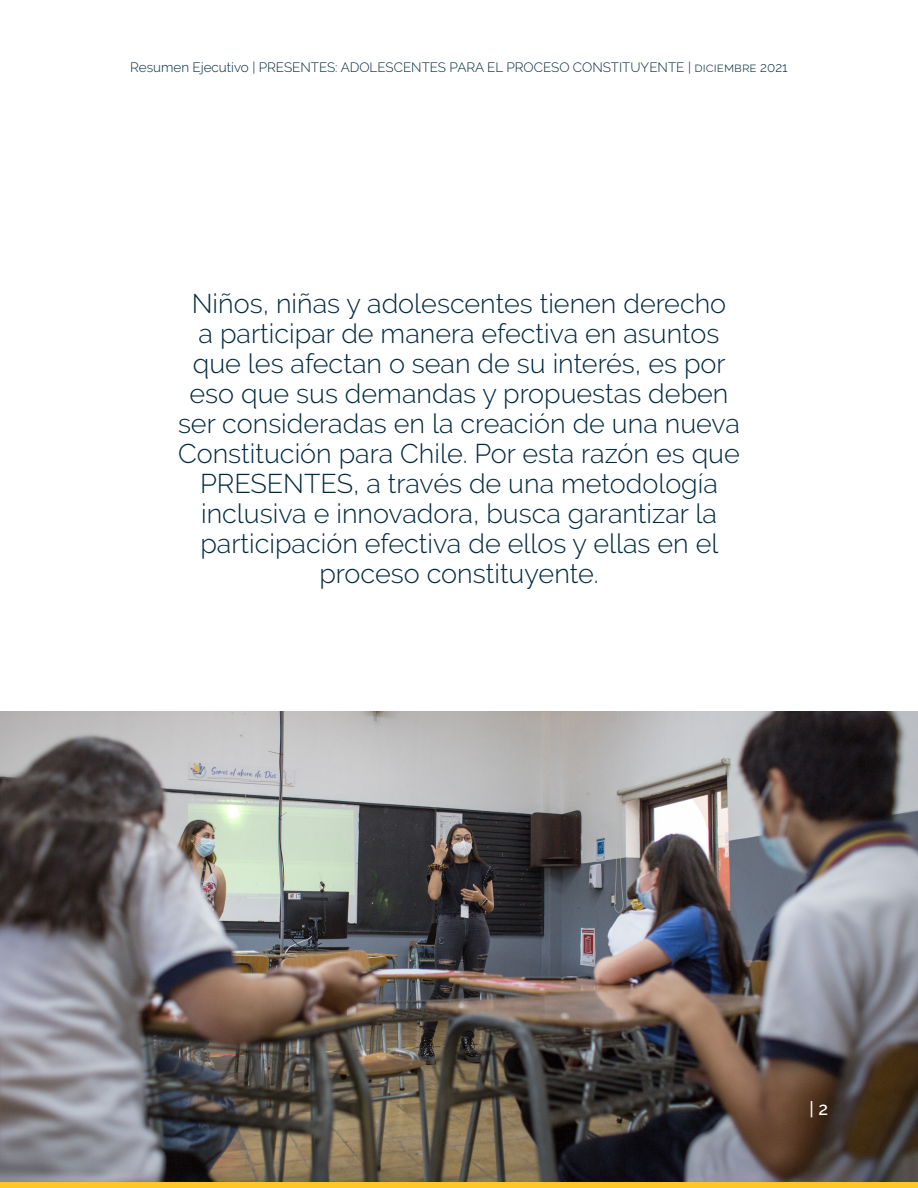
<style>
.page{position:relative;width:918px;height:1188px;background:#fff}
.page>*{position:absolute;margin:0;border:0;box-sizing:border-box;transform-origin:0 0}
.t1{font:300 27px/30px "Raleway";color:#002940;text-align:center}
.t2{font:500 18px "Raleway";color:#fff}
.t3{font:300 13.5px "Raleway";color:#002940}
</style>
<div class="page">
<img style="left:0;top:711px;width:918px;height:471px">
<div style="left:0;top:1182px;width:918px;height:6px;background:#ffc726"></div>
<p class="t3" style="left:130px;top:59px;width:659px">Resumen Ejecutivo | PRESENTES: ADOLESCENTES PARA EL PROCESO CONSTITUYENTE | diciembre 2021</p>
<p class="t1" style="left:178px;top:289px;width:563px">Niños, niñas y adolescentes tienen derecho<br>a participar de manera efectiva en asuntos que les afectan o sean de su interés, es por eso que sus demandas y propuestas deben ser consideradas en la creación de una nueva Constitución para Chile. Por esta razón es que PRESENTES, a través de una metodología inclusiva e innovadora, busca garantizar la participación efectiva de ellos y ellas en el proceso constituyente.</p>
<p class="t2" style="left:809px;top:1098px;width:20px">| 2</p>
</div>
